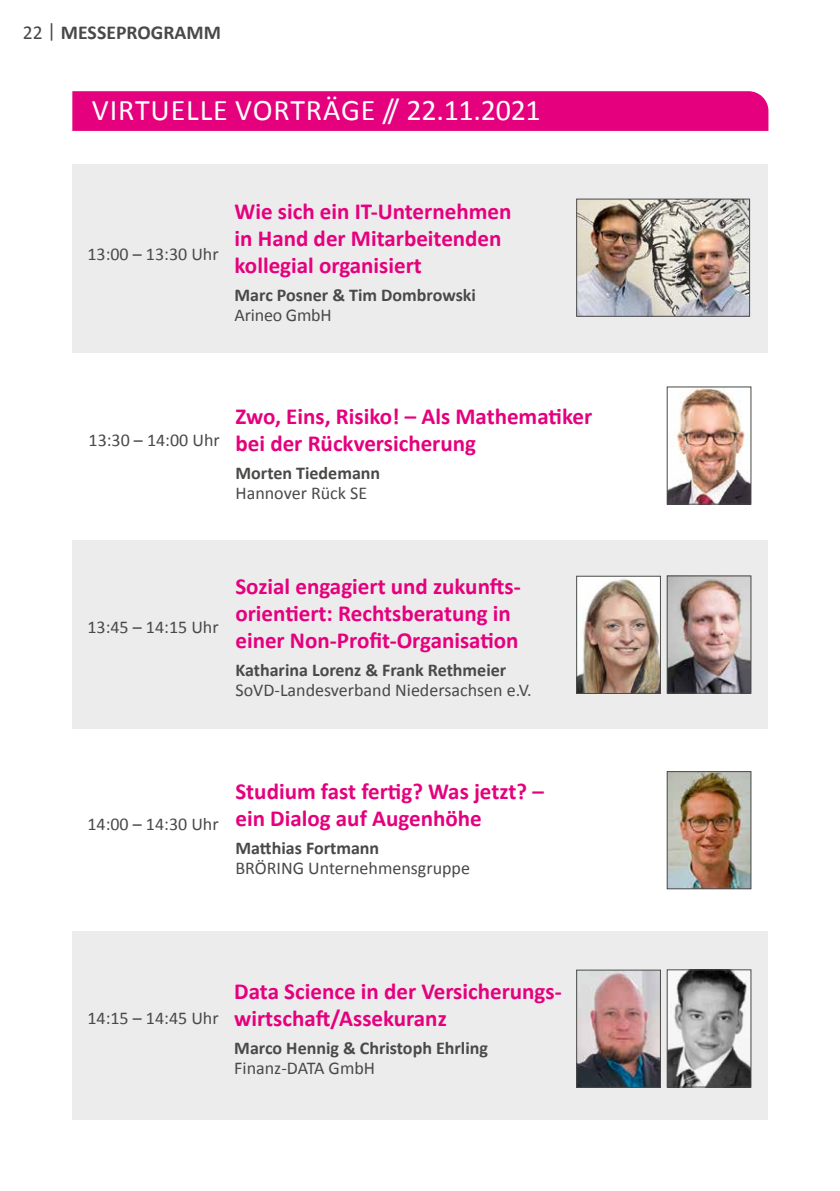
<style>
.page{position:relative;width:840px;height:1191px;background:#fff}
.page>*{position:absolute;margin:0;border:0;box-sizing:border-box;transform-origin:0 0}
.t1{font:30px "Calibri";letter-spacing:.03em;color:#fff}
.t2{font:700 23px/27px "Calibri";color:#e5007d}
.t3{font:700 19.8px "Calibri";color:#494948}
.t4{font:18px "Calibri";color:#494948}
.t5{font:700 18px "Calibri";color:#494948}
.s1{font-weight:400}
</style>
<div class="page">
<div style="left:72px;top:91px;width:696px;height:40px;background:#e5007d"></div>
<div style="left:72px;top:930px;width:695px;height:189px;background:#ececed"></div>
<div style="left:72px;top:540px;width:695px;height:189px;background:#ececed"></div>
<div style="left:72px;top:164px;width:695px;height:188px;background:#ececed"></div>
<img style="left:668px;top:971px;width:80px;height:114px">
<div style="left:666px;top:969px;width:84px;height:118px;border:1px solid #494948"></div>
<img style="left:578px;top:971px;width:80px;height:114px">
<div style="left:576px;top:969px;width:84px;height:118px;border:1px solid #494948"></div>
<img style="left:668px;top:773px;width:80px;height:114px">
<div style="left:666px;top:771px;width:84px;height:118px;border:1px solid #494948"></div>
<img style="left:668px;top:577px;width:80px;height:114px">
<div style="left:666px;top:575px;width:84px;height:118px;border:1px solid #494948"></div>
<img style="left:578px;top:578px;width:80px;height:113px">
<div style="left:576px;top:576px;width:84px;height:117px;border:1px solid #494948"></div>
<img style="left:668px;top:389px;width:80px;height:113px">
<div style="left:666px;top:387px;width:84px;height:117px;border:1px solid #494948"></div>
<img style="left:578px;top:201px;width:169px;height:113px">
<div style="left:576px;top:199px;width:173px;height:117px;border:1px solid #494948"></div>
<p class="t3" style="left:23px;top:18px;width:200px"><span class="s1">22 |</span> MESSEPROGRAMM</p>
<h1 class="t1" style="left:92px;top:89px;width:450px">VIRTUELLE VORTRÄGE // 22.11.2021</h1>
<p class="t4" style="left:87px;top:242px;width:133px">13:00 – 13:30 Uhr</p>
<p class="t2" style="left:234px;top:197px;width:278px">Wie sich ein IT-Unternehmen in Hand der Mitarbeitenden kollegial organisiert</p>
<p class="t5" style="left:234px;top:282px;width:243px">Marc Posner &amp; Tim Dombrowski</p>
<p class="t4" style="left:234px;top:303px;width:99px">Arineo GmbH</p>
<p class="t4" style="left:88px;top:428px;width:133px">13:30 – 14:00 Uhr</p>
<p class="t2" style="left:235px;top:402px;width:358px">Zwo, Eins, Risiko! – Als Mathematiker bei der Rückversicherung</p>
<p class="t5" style="left:235px;top:460px;width:146px">Morten Tiedemann</p>
<p class="t4" style="left:235px;top:480px;width:133px">Hannover Rück SE</p>
<p class="t4" style="left:87px;top:614px;width:133px">13:45 – 14:15 Uhr</p>
<p class="t2" style="left:235px;top:572px;width:287px">Sozial engagiert und zukunfts&shy;orientiert: Rechtsberatung in einer Non-Profit-Organisation</p>
<p class="t5" style="left:235px;top:657px;width:272px">Katharina Lorenz &amp; Frank Rethmeier</p>
<p class="t4" style="left:235px;top:677px;width:298px">SoVD-Landesverband Niedersachsen e.V.</p>
<p class="t4" style="left:87px;top:812px;width:133px">14:00 – 14:30 Uhr</p>
<p class="t2" style="left:235px;top:777px;width:310px">Studium fast fertig? Was jetzt? – ein Dialog auf Augenhöhe</p>
<p class="t5" style="left:235px;top:835px;width:145px">Matthias Fortmann</p>
<p class="t4" style="left:235px;top:855px;width:236px">BRÖRING Unternehmensgruppe</p>
<p class="t4" style="left:87px;top:1006px;width:133px">14:15 – 14:45 Uhr</p>
<p class="t2" style="left:234px;top:977px;width:329px">Data Science in der Versicherungs&shy;wirtschaft/Assekuranz</p>
<p class="t5" style="left:234px;top:1035px;width:255px">Marco Hennig &amp; Christoph Ehrling</p>
<p class="t4" style="left:234px;top:1055px;width:142px">Finanz-DATA GmbH</p>
</div>
